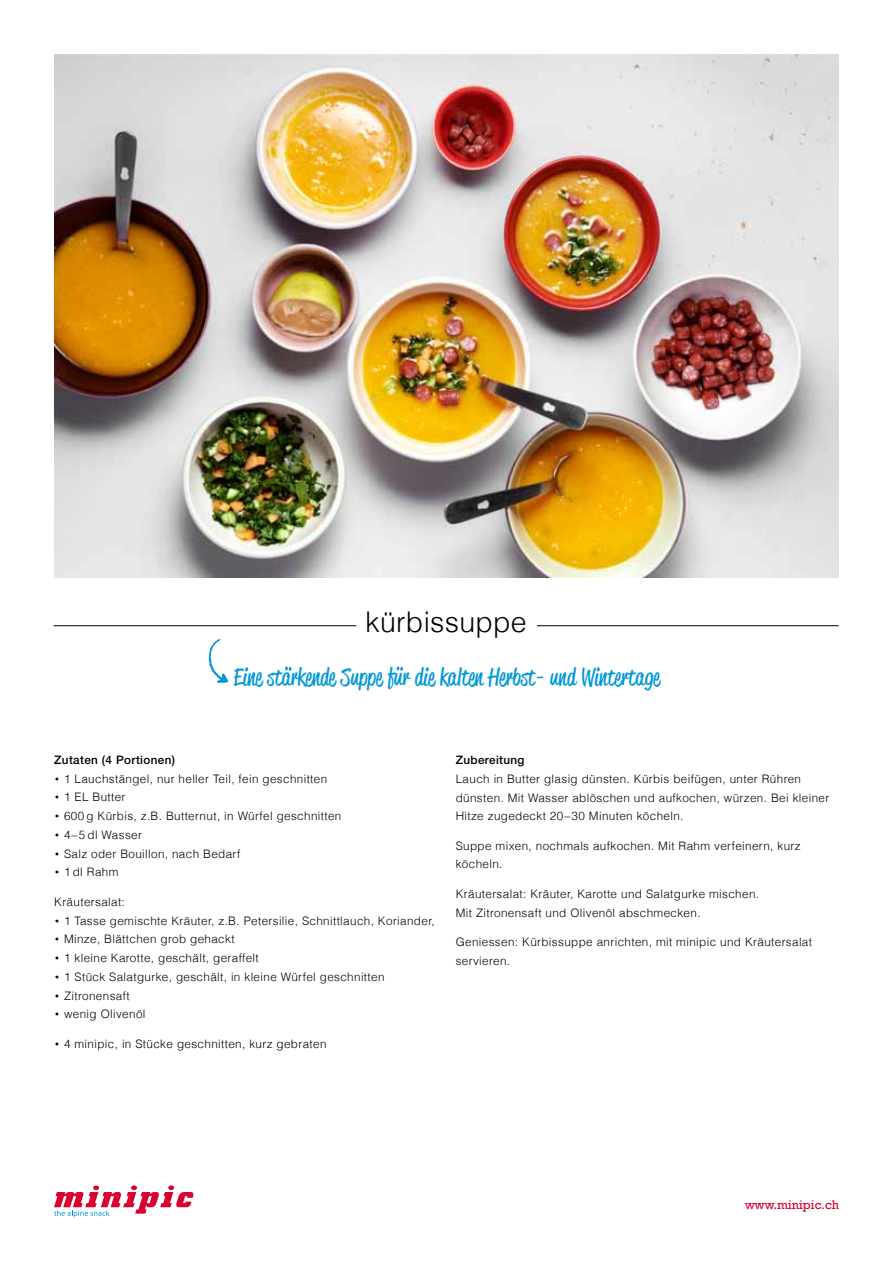
<style>
.page{position:relative;width:893px;height:1263px;background:#fff}
.page>*{position:absolute;margin:0;border:0;box-sizing:border-box;transform-origin:0 0}
.t1{font:300 28.5px "Helvetica";letter-spacing:.01em;color:#000}
.t2{font:24px "Reklame Script Regular DEMO";letter-spacing:.01em;color:#0098d8}
.t3{font:12.75px "Rockwell Std";color:#da002f}
.t4{font:300 11.7px/18.8px "Helvetica";letter-spacing:.03em;color:#000}
.t5{font:500 11.7px "Helvetica Neue";letter-spacing:.03em;color:#000}
.s1{font-family:"Rockwell Std"}
</style>
<div class="page">
<svg style="left:54px;top:1185px;width:140px;height:32px"></svg>
<img style="left:54px;top:54px;width:785px;height:523px">
<hr style="left:537px;top:625px;width:302px;height:1px;background:#000">
<hr style="left:54px;top:625px;width:302px;height:1px;background:#000">
<svg style="left:397px;top:666px;width:6px;height:5px"></svg>
<svg style="left:285px;top:666px;width:7px;height:5px"></svg>
<svg style="left:208px;top:639px;width:20px;height:44px"></svg>
<h1 class="t1" style="left:366px;top:604px;width:163px">kürbissuppe</h1>
<h2 class="t2" style="left:234px;top:666px;width:428px">Eine starkende Suppe fur die kalten Herbst und Wintertage</h2>
<p class="t5" style="left:54px;top:753px;width:122px">Zutaten (4 Portionen)</p>
<p class="t4" style="left:54px;top:769px;width:275px"><span class="s1">•</span> 1 Lauchstängel, nur heller Teil, fein geschnitten</p>
<p class="t4" style="left:54px;top:788px;width:73px"><span class="s1">•</span> 1 EL Butter</p>
<p class="t4" style="left:54px;top:806px;width:289px"><span class="s1">•</span> 600 g Kürbis, z.B. Butternut, in Würfel geschnitten</p>
<p class="t4" style="left:54px;top:825px;width:89px"><span class="s1">•</span> 4–5 dl Wasser</p>
<p class="t4" style="left:54px;top:844px;width:188px"><span class="s1">•</span> Salz oder Bouillon, nach Bedarf</p>
<p class="t4" style="left:54px;top:863px;width:66px"><span class="s1">•</span> 1 dl Rahm</p>
<p class="t4" style="left:54px;top:892px;width:72px">Kräutersalat:</p>
<p class="t4" style="left:54px;top:911px;width:382px"><span class="s1">•</span> 1 Tasse gemischte Kräuter, z.B. Petersilie, Schnittlauch, Koriander,</p>
<p class="t4" style="left:54px;top:930px;width:182px"><span class="s1">•</span> Minze, Blättchen grob gehackt</p>
<p class="t4" style="left:54px;top:948px;width:206px"><span class="s1">•</span> 1 kleine Karotte, geschält, geraffelt</p>
<p class="t4" style="left:54px;top:967px;width:332px"><span class="s1">•</span> 1 Stück Salatgurke, geschält, in kleine Würfel geschnitten</p>
<p class="t4" style="left:54px;top:986px;width:77px"><span class="s1">•</span> Zitronensaft</p>
<p class="t4" style="left:54px;top:1005px;width:93px"><span class="s1">•</span> wenig Olivenöl</p>
<p class="t4" style="left:54px;top:1034px;width:274px"><span class="s1">•</span> 4 minipic, in Stücke geschnitten, kurz gebraten</p>
<p class="t5" style="left:456px;top:753px;width:70px">Zubereitung</p>
<p class="t4" style="left:456px;top:769px;width:375px">Lauch in Butter glasig dünsten. Kürbis beifügen, unter Rühren dünsten. Mit Wasser ablöschen und aufkochen, würzen. Bei kleiner<br>Hitze zugedeckt 20–30 Minuten köcheln.</p>
<p class="t4" style="left:456px;top:836px;width:346px">Suppe mixen, nochmals aufkochen. Mit Rahm verfeinern, kurz köcheln.</p>
<p class="t4" style="left:456px;top:884px;width:305px">Kräutersalat: Kräuter, Karotte und Salatgurke mischen.<br>Mit Zitronensaft und Olivenöl abschmecken.</p>
<p class="t4" style="left:456px;top:932px;width:358px">Geniessen: Kürbissuppe anrichten, mit minipic und Kräutersalat servieren.</p>
<p class="t3" style="left:745px;top:1197px;width:95px">www.minipic.ch</p>
</div>
